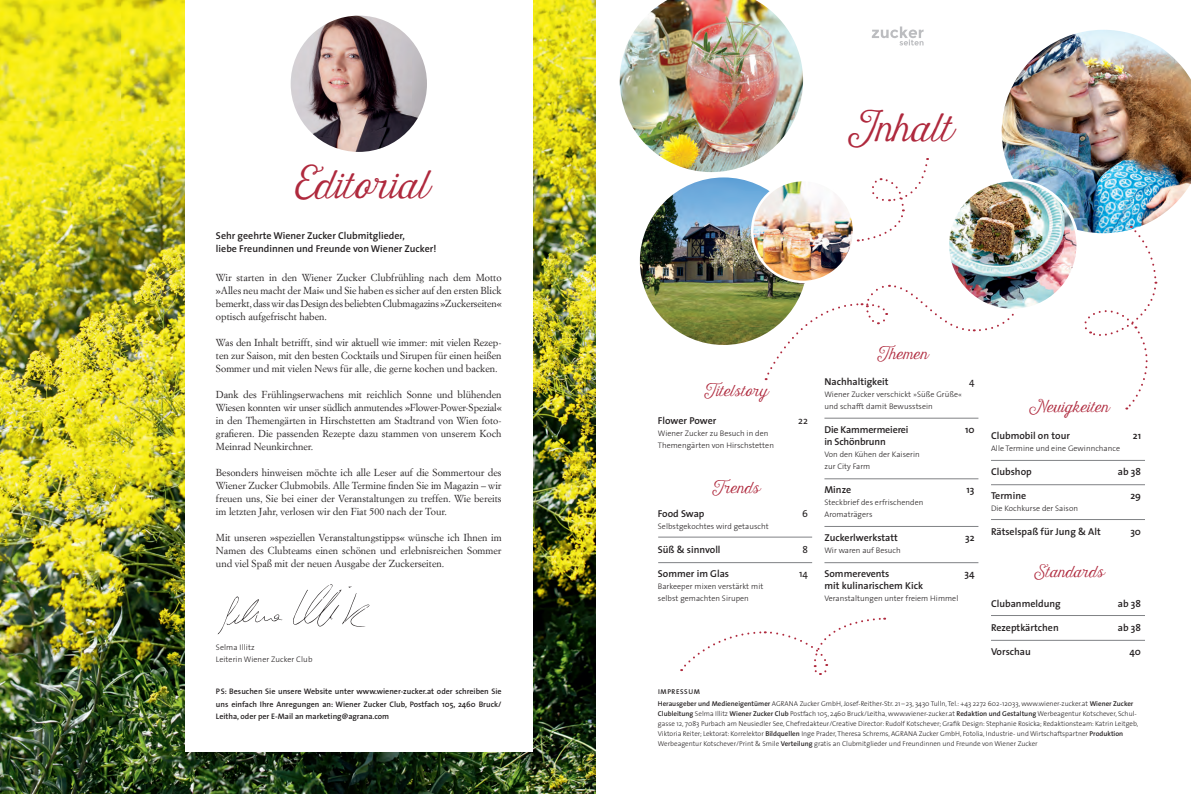
<style>
.page{position:relative;width:1191px;height:794px;background:#fff}
.page>*{position:absolute;margin:0;border:0;box-sizing:border-box;transform-origin:0 0}
.t1{font:35px "Harman Script";color:#af293d}
.t2{font:14px "Harman Script";color:#af293d}
.t3{font:10px/13px "Simoncini Garamond LT";color:#231f20;text-align:justify}
.t4{font:600 10px/13.5px "The Sans";color:#231f20}
.t5{font:10px "The Sans";color:#231f20}
.t6{font:300 8px/12px "The Sans";letter-spacing:.005em;color:#231f20}
.t7{font:600 8px/12.5px "The Sans";color:#231f20;text-align:justify}
.t8{font:300 7px/10px "The Sans";color:#231f20}
.t9{font:600 7px "The Sans";letter-spacing:.08em;color:#231f20}
.s1{font-weight:600}
</style>
<div class="page">
<img style="left:0;top:0;width:595px;height:794px">
<img style="left:640px;top:177px;width:167px;height:168px;border-radius:84px">
<img style="left:752px;top:180px;width:102px;height:102px;border-radius:51px">
<div style="left:751px;top:179px;width:104px;height:104px;border:2px solid #fff;border-radius:50%"></div>
<img style="left:620px;top:0;width:183px;height:172px">
<img style="left:1001px;top:30px;width:190px;height:201px">
<svg style="left:857px;top:158px;width:71px;height:84px"></svg>
<div style="left:185px;top:0;width:348px;height:751px;background:#fff"></div>
<img style="left:291px;top:16px;width:136px;height:136px;border-radius:68px">
<svg style="left:218px;top:596px;width:65px;height:38px"></svg>
<svg style="left:293px;top:584px;width:76px;height:43px"></svg>
<hr style="left:824px;top:418px;width:154px;height:1px;background:#808285">
<hr style="left:991px;top:460px;width:154px;height:1px;background:#808285">
<hr style="left:991px;top:484px;width:154px;height:1px;background:#808285">
<hr style="left:991px;top:519px;width:154px;height:1px;background:#808285">
<hr style="left:991px;top:615px;width:154px;height:1px;background:#808285">
<hr style="left:991px;top:640px;width:154px;height:1px;background:#808285">
<hr style="left:824px;top:478px;width:154px;height:1px;background:#808285">
<hr style="left:824px;top:526px;width:154px;height:1px;background:#808285">
<hr style="left:824px;top:562px;width:154px;height:1px;background:#808285">
<hr style="left:658px;top:537px;width:154px;height:1px;background:#808285">
<hr style="left:658px;top:562px;width:154px;height:1px;background:#808285">
<svg style="left:765px;top:284px;width:249px;height:96px"></svg>
<svg style="left:681px;top:617px;width:204px;height:58px"></svg>
<img style="left:948px;top:180px;width:129px;height:130px;border-radius:65px">
<div style="left:946px;top:179px;width:133px;height:132px;border:3px solid #fff;border-radius:50%"></div>
<svg style="left:1079px;top:226px;width:78px;height:183px"></svg>
<svg style="left:872px;top:27px;width:51px;height:18px"></svg>
<h1 class="t1" style="left:291px;top:166px;width:138px">Editorial</h1>
<p class="t4" style="left:216px;top:228px;width:222px">Sehr geehrte Wiener Zucker Clubmitglieder,<br>liebe Freundinnen und Freunde von Wiener Zucker!</p>
<p class="t3" style="left:216px;top:271px;width:287px">Wir starten in den Wiener Zucker Clubfrühling nach dem Motto »Alles neu macht der Mai« und Sie haben es sicher auf den ersten Blick bemerkt, dass wir das Design des beliebten Clubmagazins »Zuckerseiten« optisch aufgefrischt haben.</p>
<p class="t3" style="left:216px;top:336px;width:287px">Was den Inhalt betrifft, sind wir aktuell wie immer: mit vielen Rezep&shy;ten zur Saison, mit den besten Cocktails und Sirupen für einen heißen Sommer und mit vielen News für alle, die gerne kochen und backen.</p>
<p class="t3" style="left:216px;top:388px;width:287px">Dank des Frühlingserwachens mit reichlich Sonne und blühenden Wiesen konnten wir unser südlich anmutendes »Flower-Power-Spezial« in den Themengärten in Hirschstetten am Stadtrand von Wien foto&shy;grafieren. Die passenden Rezepte dazu stammen von unserem Koch Meinrad Neunkirchner.</p>
<p class="t3" style="left:216px;top:466px;width:287px">Besonders hinweisen möchte ich alle Leser auf die Sommertour des Wiener Zucker Clubmobils. Alle Termine finden Sie im Magazin – wir freuen uns, Sie bei einer der Veranstaltungen zu treffen. Wie bereits im letzten Jahr, verlosen wir den Fiat 500 nach der Tour.</p>
<p class="t3" style="left:216px;top:531px;width:287px">Mit unseren »speziellen Veranstaltungstipps« wünsche ich Ihnen im Namen des Clubteams einen schönen und erlebnisreichen Sommer und viel Spaß mit der neuen Ausgabe der Zuckerseiten.</p>
<p class="t6" style="left:216px;top:640px;width:98px;line-height:12.5px">Selma Illitz<br>Leiterin Wiener Zucker Club</p>
<h1 class="t1" style="left:844px;top:108px;width:109px">Inhalt</h1>
<h2 class="t2" style="left:702px;top:383px;width:66px">Titelstory</h2>
<p class="t4" style="left:658px;top:413px;width:60px">Flower Power</p>
<p class="t5" style="left:798px;top:412px;width:11px">22</p>
<p class="t6" style="left:658px;top:427px;width:118px">Wiener Zucker zu Besuch in den<br>Themengärten von Hirschstetten</p>
<h2 class="t2" style="left:711px;top:480px;width:50px">Trends</h2>
<p class="t4" style="left:658px;top:507px;width:48px">Food Swap</p>
<p class="t5" style="left:802px;top:505px;width:7px">6</p>
<p class="t6" style="left:658px;top:520px;width:112px">Selbstgekochtes wird getauscht</p>
<p class="t4" style="left:658px;top:543px;width:64px">Süß &amp; sinnvoll</p>
<p class="t5" style="left:802px;top:541px;width:7px">8</p>
<p class="t4" style="left:658px;top:567px;width:73px">Sommer im Glas</p>
<p class="t5" style="left:799px;top:565px;width:10px">14</p>
<p class="t6" style="left:658px;top:580px;width:107px">Barkeeper mixen verstärkt mit selbst gemachten Sirupen</p>
<h2 class="t2" style="left:876px;top:345px;width:53px">Themen</h2>
<p class="t4" style="left:824px;top:375px;width:66px">Nachhaltigkeit</p>
<p class="t5" style="left:969px;top:373px;width:7px">4</p>
<p class="t6" style="left:824px;top:388px;width:139px">Wiener Zucker verschickt »Süße Grüße« und schafft damit Bewusstsein</p>
<p class="t4" style="left:824px;top:423px;width:86px">Die Kammermeierei</p>
<p class="t4" style="left:965px;top:423px;width:11px">10</p>
<p class="t4" style="left:824px;top:435px;width:63px">in Schönbrunn</p>
<p class="t6" style="left:824px;top:448px;width:97px">Von den Kühen der Kaiserin zur City Farm</p>
<p class="t4" style="left:824px;top:483px;width:28px">Minze</p>
<p class="t4" style="left:966px;top:483px;width:9px">13</p>
<p class="t6" style="left:824px;top:496px;width:100px">Steckbrief des erfrischenden<br>Aromaträgers</p>
<p class="t4" style="left:824px;top:531px;width:75px">Zuckerlwerkstatt</p>
<p class="t4" style="left:965px;top:531px;width:11px">32</p>
<p class="t6" style="left:824px;top:544px;width:78px">Wir waren auf Besuch</p>
<p class="t4" style="left:824px;top:567px;width:67px">Sommerevents</p>
<p class="t4" style="left:964px;top:567px;width:12px">34</p>
<p class="t4" style="left:824px;top:579px;width:100px">mit kulinarischem Kick</p>
<p class="t6" style="left:824px;top:592px;width:135px">Veranstaltungen unter freiem Himmel</p>
<h2 class="t2" style="left:1027px;top:399px;width:83px">Neuigkeiten</h2>
<p class="t4" style="left:991px;top:429px;width:80px">Clubmobil on tour</p>
<p class="t4" style="left:1132px;top:429px;width:10px">21</p>
<p class="t6" style="left:991px;top:442px;width:131px">Alle Termine und eine Gewinnchance</p>
<p class="t4" style="left:991px;top:465px;width:42px">Clubshop</p>
<p class="t4" style="left:1118px;top:465px;width:25px">ab 38</p>
<p class="t4" style="left:991px;top:489px;width:37px">Termine</p>
<p class="t4" style="left:1130px;top:489px;width:12px">29</p>
<p class="t6" style="left:991px;top:502px;width:89px">Die Kochkurse der Saison</p>
<p class="t4" style="left:991px;top:525px;width:111px">Rätselspaß für Jung &amp; Alt</p>
<p class="t4" style="left:1130px;top:525px;width:12px">30</p>
<h2 class="t2" style="left:1033px;top:564px;width:72px">Standards</h2>
<p class="t4" style="left:991px;top:597px;width:71px">Clubanmeldung</p>
<p class="t4" style="left:1118px;top:597px;width:25px">ab 38</p>
<p class="t4" style="left:991px;top:621px;width:69px">Rezeptkärtchen</p>
<p class="t4" style="left:1118px;top:621px;width:25px">ab 38</p>
<p class="t4" style="left:991px;top:645px;width:41px">Vorschau</p>
<p class="t4" style="left:1129px;top:645px;width:13px">40</p>
<p class="t7" style="left:216px;top:685px;width:287px">PS: Besuchen Sie unsere Website unter www.wiener-zucker.at oder schreiben Sie uns einfach Ihre Anregungen an: Wiener Zucker Club, Postfach 105, 2460 Bruck/ Leitha, oder per E-Mail an marketing@agrana.com</p>
<p class="t9" style="left:658px;top:686px;width:43px">IMPRESSUM</p>
<p class="t8" style="left:658px;top:698px;width:482px"><span class="s1">Herausgeber und Medieneigentümer</span> AGRANA Zucker GmbH, Josef-Reither-Str. 21 – 23, 3430 Tulln, Tel.: +43 2272 602-12033, www.wiener-zucker.at <span class="s1">Wiener Zucker Clubleitung</span> Selma Illitz <span class="s1">Wiener Zucker Club</span> Postfach 105, 2460 Bruck/Leitha, www.wiener-zucker.at <span class="s1">Redaktion und Gestaltung</span> Werbeagentur Kotschever, Schul&shy;gasse 12, 7083 Purbach am Neusiedler See, Chefredakteur/Creative Director: Rudolf Kotschever; Grafik Design: Stephanie Rosicka; Redaktionsteam: Katrin Leitgeb, Viktoria Reiter; Lektorat: Korrelektor <span class="s1">Bildquellen</span> Inge Prader, Theresa Schrems, AGRANA Zucker GmbH, Fotolia, Industrie- und Wirtschaftspartner <span class="s1">Produktion </span>Werbeagentur Kotschever/Print &amp; Smile <span class="s1">Verteilung</span> gratis an Clubmitglieder und Freundinnen und Freunde von Wiener Zucker</p>
</div>
